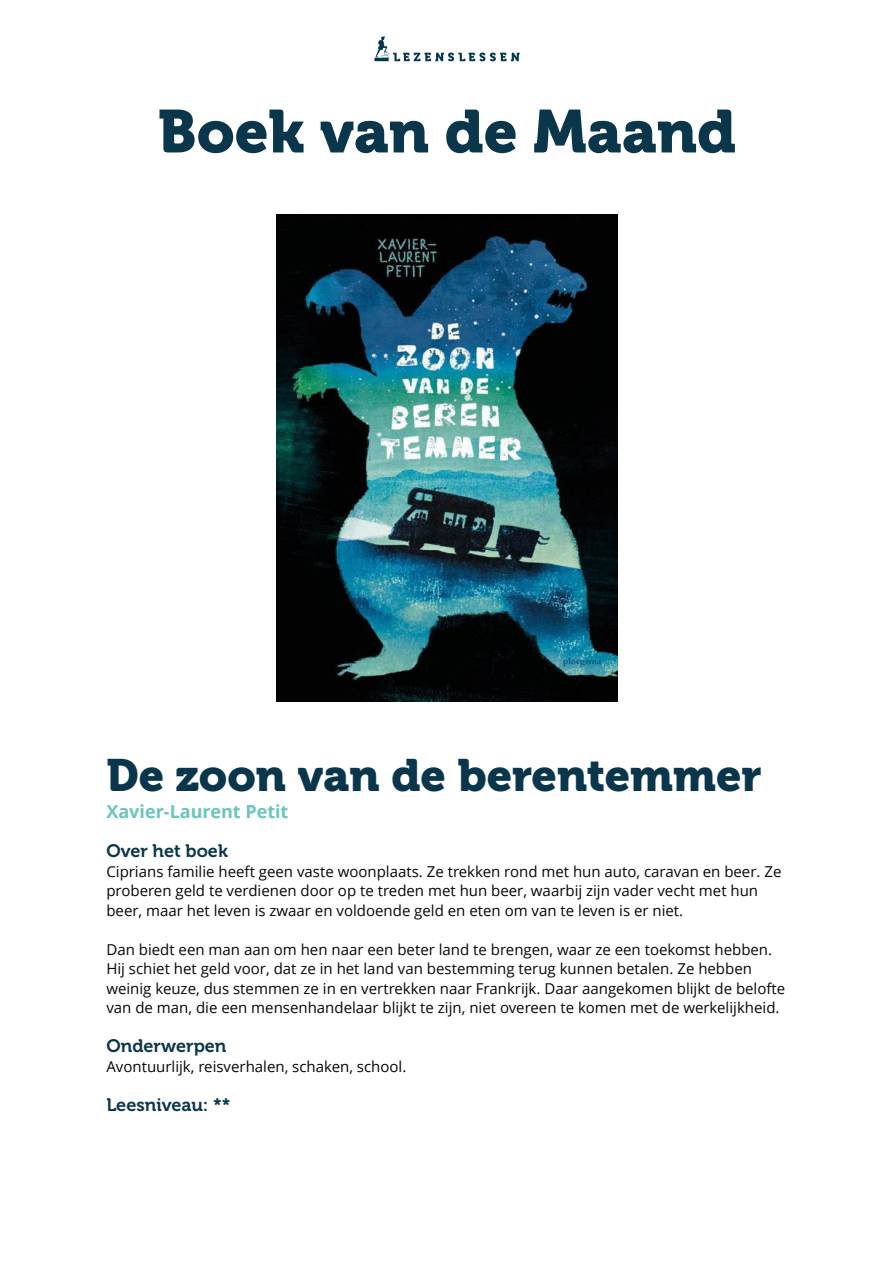
<style>
.page{position:relative;width:894px;height:1263px;background:#fff}
.page>*{position:absolute;margin:0;border:0;box-sizing:border-box;transform-origin:0 0}
.t1{font:60px "Museo 900";color:#0a364c}
.t2{font:45px "Museo 900";color:#0a364c}
.t3{font:18px "Museo 700";color:#0a364c}
.t4{font:700 18px "Open Sans";color:#68c6bc}
.t5{font:15px/19.5px "Open Sans";color:#080704}
</style>
<div class="page">
<svg style="left:374px;top:36px;width:145px;height:25px"></svg>
<img style="left:276px;top:214px;width:341px;height:487px">
<h1 class="t1" style="left:158px;top:107px;width:579px">Boek van de Maand</h1>
<h2 class="t2" style="left:106px;top:758px;width:656px">De zoon van de berentemmer</h2>
<p class="t4" style="left:106px;top:805px;width:183px">Xavier-Laurent Petit</p>
<p class="t3" style="left:106px;top:844px;width:123px">Over het boek</p>
<p class="t5" style="left:106px;top:863px;width:676px">Ciprians familie heeft geen vaste woonplaats. Ze trekken rond met hun auto, caravan en beer. Ze proberen geld te verdienen door op te treden met hun beer, waarbij zijn vader vecht met hun beer, maar het leven is zwaar en voldoende geld en eten om van te leven is er niet.</p>
<p class="t5" style="left:106px;top:941px;width:680px">Dan biedt een man aan om hen naar een beter land te brengen, waar ze een toekomst hebben.<br>Hij schiet het geld voor, dat ze in het land van bestemming terug kunnen betalen. Ze hebben weinig keuze, dus stemmen ze in en vertrekken naar Frankrijk. Daar aangekomen blijkt de belofte van de man, die een mensenhandelaar blijkt te zijn, niet overeen te komen met de werkelijkheid.</p>
<p class="t3" style="left:106px;top:1039px;width:122px">Onderwerpen</p>
<p class="t5" style="left:106px;top:1058px;width:301px">Avontuurlijk, reisverhalen, schaken, school.</p>
<p class="t3" style="left:106px;top:1097px;width:126px">Leesniveau: **</p>
</div>
